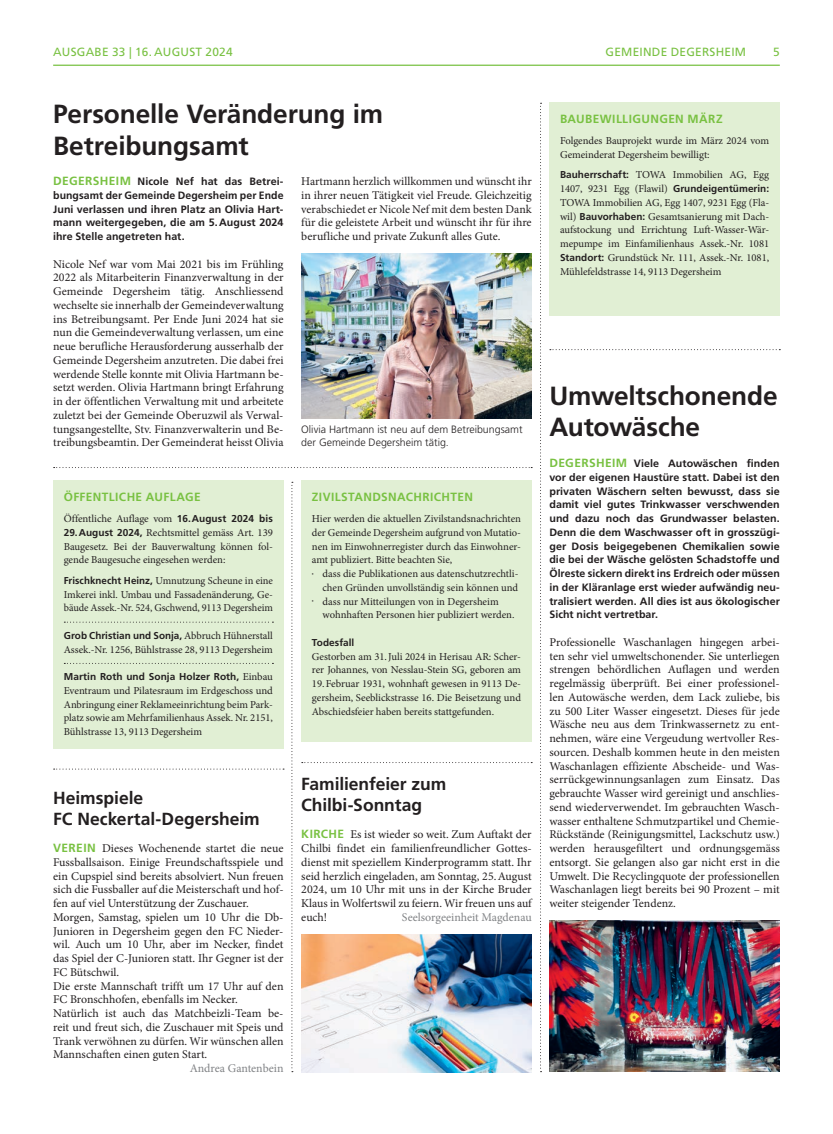
<style>
.page{position:relative;width:833px;height:1134px;background:#fff}
.page>*{position:absolute;margin:0;border:0;box-sizing:border-box;transform-origin:0 0}
.t1{font:700 26.25px/31.2px "Frutiger LT Std";letter-spacing:-.005em;color:#231f20}
.t2{font:700 17.5px/21.2px "Frutiger LT Std";letter-spacing:-.005em;color:#231f20}
.t3{font:11.88px/13.8px "Minion Pro";color:#231f20;text-align:justify}
.t4{font:700 11.88px "Frutiger LT Std";letter-spacing:.035em;color:#79c142}
.t5{font:11.88px "Frutiger LT Std";letter-spacing:.02em;color:#79c142}
.t6{font:11.88px "Minion Pro";letter-spacing:-.005em;color:#808285}
.t7{font:10.62px/13.8px "Minion Pro";letter-spacing:-.005em;color:#231f20;text-align:justify}
.t8{font:700 10.62px/13.8px "Frutiger LT Std";letter-spacing:.005em;color:#231f20;text-align:justify}
.t9{font:300 10.62px/13.8px "Frutiger LT Std";color:#231f20}
.t10{font:700 10px "Frutiger LT Std";letter-spacing:.005em;color:#231f20}
.s1{font-size:11.88px;color:#79c142}
.s2{font-family:"Frutiger LT Std";font-weight:700;font-size:10px}
.s3{font-family:"Minion Pro";font-weight:400;font-size:10.62px}
.s4{font-family:"Frutiger LT Std";font-weight:700;color:#79c142}
</style>
<div class="page">
<hr style="left:53px;top:65px;width:727px;height:1px;background:#79c142">
<svg style="left:540px;top:103px;width:1px;height:969px"></svg>
<svg style="left:302px;top:762px;width:230px;height:1px"></svg>
<svg style="left:550px;top:349px;width:230px;height:1px"></svg>
<svg style="left:54px;top:768px;width:230px;height:1px"></svg>
<svg style="left:291px;top:482px;width:2px;height:590px"></svg>
<div style="left:301px;top:481px;width:230px;height:261px;background:#e1efd4"></div>
<div style="left:549px;top:103px;width:231px;height:213px;background:#e1efd4"></div>
<svg style="left:54px;top:467px;width:478px;height:1px"></svg>
<div style="left:53px;top:481px;width:230px;height:268px;background:#e1efd4"></div>
<svg style="left:64px;top:622px;width:209px;height:1px"></svg>
<svg style="left:64px;top:663px;width:209px;height:1px"></svg>
<img style="left:301px;top:934px;width:230px;height:138px">
<img style="left:549px;top:921px;width:231px;height:151px">
<img style="left:301px;top:254px;width:230px;height:165px">
<p class="t5" style="left:53px;top:45px;width:18px">AUSGABE</p>
<p class="t5" style="left:112px;top:45px;width:60px">33 | 16. AUGUST</p>
<p class="t5" style="left:205px;top:45px;width:29px">2024</p>
<p class="t5" style="left:605px;top:45px;width:142px">GEMEINDE DEGERSHEIM</p>
<p class="t5" style="left:773px;top:45px;width:8px">5</p>
<h1 class="t1" style="left:53px;top:99px;width:331px">Personelle Veränderung im<br>Betreibungsamt</h1>
<p class="t8" style="left:53px;top:175px;width:232px"><span class="s1">DEGERSHEIM</span> Nicole Nef hat das Betrei&shy;bungsamt der Gemeinde Degersheim per Ende Juni verlassen und ihren Platz an Olivia Hart&shy;mann weitergegeben, die am 5.August 2024 ihre Stelle angetreten hat.</p>
<p class="t3" style="left:53px;top:257px;width:232px">Nicole Nef war vom Mai 2021 bis im Frühling 2022 als Mitarbeiterin Finanzverwaltung in der Gemeinde Degersheim tätig. Anschliessend wechselte sie innerhalb der Gemeindeverwaltung ins Betreibungsamt. Per Ende Juni 2024 hat sie nun die Gemeindeverwaltung verlassen, um eine neue berufliche Herausforderung ausserhalb der Gemeinde Degersheim anzutreten. Die dabei frei werdende Stelle konnte mit Olivia Hartmann be&shy;setzt werden. Olivia Hartmann bringt Erfahrung in der öffentlichen Verwaltung mit und arbeitete zuletzt bei der Gemeinde Oberuzwil als Verwal&shy;tungsangestellte, Stv. Finanzverwalterin und Be&shy;treibungsbeamtin. Der Gemeinderat heisst Olivia</p>
<p class="t3" style="left:301px;top:175px;width:232px">Hartmann herzlich willkommen und wünscht ihr in ihrer neuen Tätigkeit viel Freude. Gleichzeitig verabschiedet er Nicole Nef mit dem besten Dank für die geleistete Arbeit und wünscht ihr für ihre berufliche und private Zukunft alles Gute.</p>
<p class="t9" style="left:301px;top:422px;width:223px">Olivia Hartmann ist neu auf dem Betreibungsamt der Gemeinde Degersheim tätig.</p>
<p class="t4" style="left:64px;top:490px;width:138px">ÖFFENTLICHE AUFLAGE</p>
<p class="t7" style="left:64px;top:512px;width:211px">Öffentliche Auflage vom <span class="s2">16.August 2024 bis 29.August 2024,</span> Rechtsmittel gemäss Art. 139<br>Baugesetz. Bei der Bauverwaltung können fol&shy;gende Baugesuche eingesehen werden:</p>
<p class="t7" style="left:64px;top:574px;width:211px"><span class="s2">Frischknecht Heinz,</span> Umnutzung Scheune in eine Imkerei inkl. Umbau und Fassadenänderung, Ge&shy;bäude Assek.-Nr. 524, Gschwend, 9113 Degersheim</p>
<p class="t10" style="left:64px;top:630px;width:211px">Grob Christian und Sonja, <span class="s3">Abbruch Hühnerstall</span></p>
<p class="t7" style="left:64px;top:642px;width:211px">Assek.-Nr. 1256, Bühlstrasse 28, 9113 Degersheim</p>
<p class="t10" style="left:64px;top:671px;width:211px">Martin Roth und Sonja Holzer Roth, <span class="s3">Einbau</span></p>
<p class="t7" style="left:64px;top:684px;width:211px">Eventraum und Pilatesraum im Erdgeschoss und Anbringung einer Reklameeinrichtung beim Park&shy;platz sowie am Mehrfamilienhaus Assek. Nr. 2151, Bühlstrasse 13, 9113 Degersheim</p>
<h2 class="t2" style="left:53px;top:787px;width:208px">Heimspiele<br>FC Neckertal-Degersheim</h2>
<p class="t3" style="left:53px;top:841px;width:232px;text-align:left"><span class="s4">VEREIN</span> Dieses Wochenende startet die neue Fussballsaison. Einige Freundschaftsspiele und ein Cupspiel sind bereits absolviert. Nun freuen sich die Fussballer auf die Meisterschaft und hof&shy;fen auf viel Unterstützung der Zuschauer.<br>Morgen, Samstag, spielen um 10 Uhr die Db-Junioren in Degersheim gegen den FC Nieder&shy;wil. Auch um 10 Uhr, aber im Necker, findet das Spiel der C-Junioren statt. Ihr Gegner ist der FC Bütschwil.<br>Die erste Mannschaft trifft um 17 Uhr auf den FC Bronschhofen, ebenfalls im Necker.<br>Natürlich ist auch das Matchbeizli-Team be&shy;reit und freut sich, die Zuschauer mit Speis und Trank verwöhnen zu dürfen. Wir wünschen allen Mannschaften einen guten Start.</p>
<p class="t6" style="left:190px;top:1060px;width:95px">Andrea Gantenbein</p>
<p class="t4" style="left:312px;top:490px;width:163px">ZIVILSTANDSNACHRICHTEN</p>
<p class="t7" style="left:312px;top:512px;width:211px">Hier werden die aktuellen Zivilstandsnachrichten der Gemeinde Degersheim aufgrund von Mutatio&shy;nen im Einwohnerregister durch das Einwohner&shy;amt publiziert. Bitte beachten Sie,</p>
<p class="t7" style="left:312px;top:567px;width:208px;text-align:right"><sup>•</sup> dass die Publikationen aus datenschutzrechtli&shy;chen Gründen unvollständig sein können und</p>
<p class="t7" style="left:322px;top:594px;width:193px;text-indent:-11px"><sup>•</sup> dass nur Mitteilungen von in Degersheim wohnhaften Personen hier publiziert werden.</p>
<p class="t10" style="left:312px;top:636px;width:44px">Todesfall</p>
<p class="t7" style="left:312px;top:649px;width:211px">Gestorben am 31.Juli 2024 in Herisau AR: Scher&shy;rer Johannes, von Nesslau-Stein SG, geboren am 19.Februar 1931, wohnhaft gewesen in 9113 De&shy;gersheim, Seeblickstrasse 16. Die Beisetzung und Abschiedsfeier haben bereits stattgefunden.</p>
<h2 class="t2" style="left:301px;top:774px;width:146px">Familienfeier zum<br>Chilbi-Sonntag</h2>
<p class="t3" style="left:301px;top:828px;width:232px"><span class="s4">KIRCHE</span> Es ist wieder so weit. Zum Auftakt der Chilbi findet ein familienfreundlicher Gottes&shy;dienst mit speziellem Kinderprogramm statt. Ihr seid herzlich eingeladen, am Sonntag, 25.August 2024, um 10 Uhr mit uns in der Kirche Bruder Klaus in Wolfertswil zu feiern. Wir freuen uns auf euch!</p>
<p class="t6" style="left:402px;top:909px;width:131px">Seelsorgeeinheit Magdenau</p>
<p class="t4" style="left:560px;top:112px;width:164px">BAUBEWILLIGUNGEN MÄRZ</p>
<p class="t7" style="left:560px;top:134px;width:211px">Folgendes Bauprojekt wurde im März 2024 vom<br>Gemeinderat Degersheim bewilligt:</p>
<p class="t7" style="left:560px;top:168px;width:211px"><span class="s2">Bauherrschaft:</span> TOWA Immobilien AG, Egg 1407, 9231 Egg (Flawil) <span class="s2">Grundeigentümerin:<br></span>TOWA Immobilien AG, Egg 1407, 9231 Egg (Fla&shy;wil) <span class="s2">Bauvorhaben:</span> Gesamtsanierung mit Dach&shy;aufstockung und Errichtung Luft-Wasser-Wär&shy;mepumpe im Einfamilienhaus Assek.-Nr. 1081<br><span class="s2">Standort:</span> Grundstück Nr. 111, Assek.-Nr. 1081, Mühlefeldstrasse 14, 9113 Degersheim</p>
<h1 class="t1" style="left:549px;top:381px;width:230px">Umweltschonende<br>Autowäsche</h1>
<p class="t8" style="left:549px;top:456px;width:232px"><span class="s1">DEGERSHEIM</span> Viele Autowäschen finden vor der eigenen Haustüre statt. Dabei ist den privaten Wäschern selten bewusst, dass sie damit viel gutes Trinkwasser verschwenden und dazu noch das Grundwasser belasten.<br>Denn die dem Waschwasser oft in grosszügi&shy;ger Dosis beigegebenen Chemikalien sowie die bei der Wäsche gelösten Schadstoffe und Ölreste sickern direkt ins Erdreich oder müssen in der Kläranlage erst wieder aufwändig neu&shy;tralisiert werden. All dies ist aus ökologischer Sicht nicht vertretbar.</p>
<p class="t3" style="left:549px;top:635px;width:232px">Professionelle Waschanlagen hingegen arbei&shy;ten sehr viel umweltschonender. Sie unterliegen strengen behördlichen Auflagen und werden regelmässig überprüft. Bei einer professionel&shy;len Autowäsche werden, dem Lack zuliebe, bis zu 500 Liter Wasser eingesetzt. Dieses für jede Wäsche neu aus dem Trinkwassernetz zu ent&shy;nehmen, wäre eine Vergeudung wertvoller Res&shy;sourcen. Deshalb kommen heute in den meisten Waschanlagen effiziente Abscheide- und Was&shy;serrückgewinnungsanlagen zum Einsatz. Das gebrauchte Wasser wird gereinigt und anschlies&shy;send wiederverwendet. Im gebrauchten Wasch&shy;wasser enthaltene Schmutzpartikel und Chemie-Rückstände (Reinigungsmittel, Lackschutz usw.) werden herausgefiltert und ordnungsgemäss entsorgt. Sie gelangen also gar nicht erst in die Umwelt. Die Recyclingquote der professionellen Waschanlagen liegt bereits bei 90 Prozent – mit weiter steigender Tendenz.</p>
</div>
